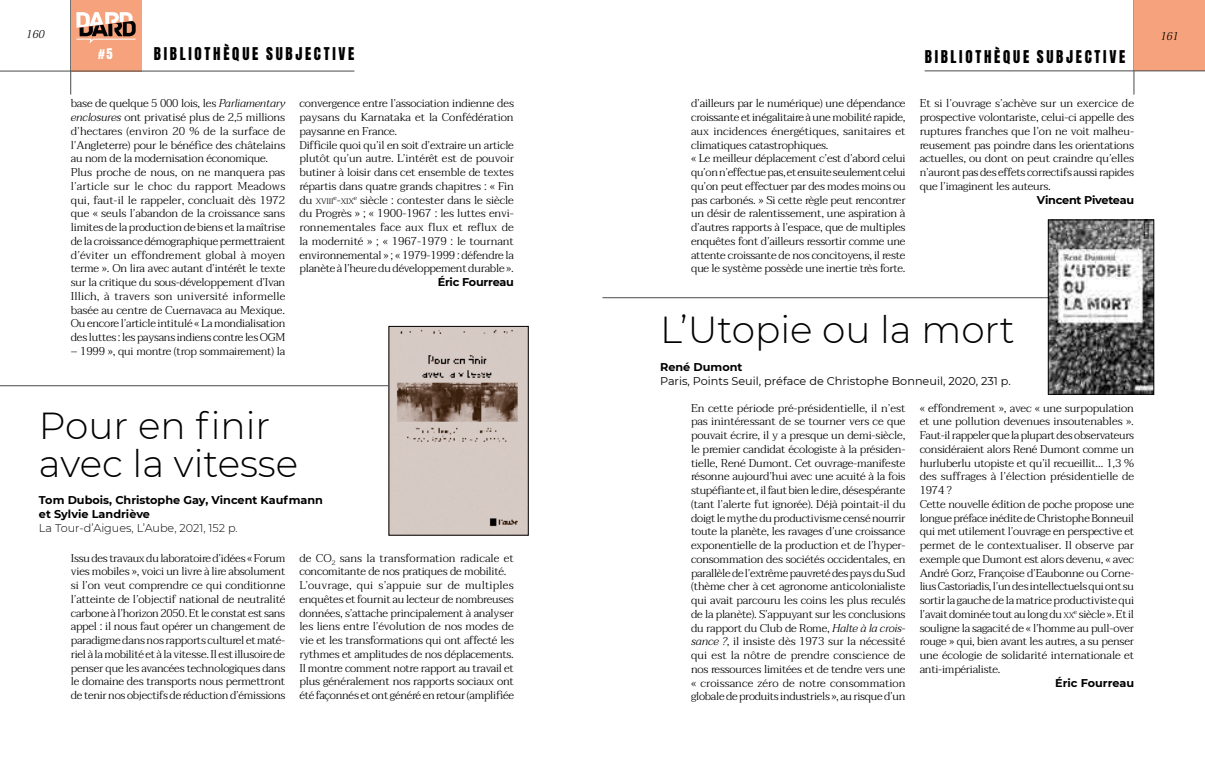
<style>
.page{position:relative;width:1205px;height:780px;background:#fff}
.page>*{position:absolute;margin:0;border:0;box-sizing:border-box;transform-origin:0 0}
.t1{font:300 37.5px/37.5px "Montserrat";color:#000}
.t2{font:15px "Anton";letter-spacing:.18em;color:#000}
.t3{font:12.5px "Anton";color:#fff}
.t4{font:300 11.25px/13.8px "Taviraj";letter-spacing:-.02em;color:#000}
.t5{font:700 11.25px/13.8px "Montserrat";color:#000}
.t6{font:11.25px "Montserrat";color:#000}
.t7{font:300 11.25px "Montserrat";color:#000}
.t8{font:700 11.25px "Montserrat";letter-spacing:-.02em;color:#000}
.t9{font:italic 300 11.25px "Taviraj";color:#000}
.t10{font:300 7.88px "Taviraj";letter-spacing:-.015em;color:#000}
.s1{font-style:italic}
.s2{font-size:11.25px}
.s3{font-size:7.88px}
</style>
<div class="page">
<hr style="left:70px;top:0;width:1px;height:95px;background:#4a4a49">
<div style="left:71px;top:0;width:70px;height:71px;background:#f6a27c"></div>
<hr style="left:0;top:71px;width:354px;height:1px;background:#4a4a49">
<svg style="left:76px;top:12px;width:60px;height:31px"></svg>
<hr style="left:1133px;top:0;width:1px;height:95px;background:#4a4a49">
<div style="left:1134px;top:0;width:71px;height:71px;background:#f6a27c"></div>
<hr style="left:925px;top:71px;width:280px;height:1px;background:#4a4a49">
<hr style="left:0;top:385px;width:389px;height:1px;background:#4a4a49">
<hr style="left:602px;top:297px;width:446px;height:1px;background:#4a4a49">
<img style="left:391px;top:328px;width:135px;height:205px">
<img style="left:1050px;top:222px;width:102px;height:170px">
<div style="left:1048px;top:220px;width:106px;height:174px;border:1px solid #000"></div>
<p class="t9" style="left:26px;top:28px;width:20px">160</p>
<p class="t3" style="left:98px;top:45px;width:16px">#5</p>
<h2 class="t2" style="left:154px;top:42px;width:202px">BIBLIOTHÈQUE SUBJECTIVE</h2>
<p class="t4" style="left:71px;top:97px;width:216px">base de quelque 5 000 lois, les <span class="s1">Parliamentary enclosures</span> ont privatisé plus de 2,5 millions d’hectares (environ 20 % de la surface de l’Angleterre) pour le bénéfice des châtelains au nom de la modernisation économique.<br>Plus proche de nous, on ne manquera pas l’article sur le choc du rapport Meadows qui, faut-il le rappeler, concluait dès 1972 que « seuls l’abandon de la croissance sans limites de la production de biens et la maîtrise de la croissance démographique permettraient d’éviter un effondrement global à moyen terme ». On lira avec autant d’intérêt le texte sur la critique du sous-développement d’Ivan Illich, à travers son université informelle basée au centre de Cuernavaca au Mexique.<br>Ou encore l’article intitulé « La mondialisation des luttes : les paysans indiens contre les OGM</p>
<p class="t4" style="left:71px;top:344px;width:216px">– 1999 », qui montre (trop sommairement) la</p>
<p class="t4" style="left:299px;top:97px;width:216px">convergence entre l’association indienne des paysans du Karnataka et la Confédération paysanne en France.<br>Difficile quoi qu’il en soit d’extraire un article plutôt qu’un autre. L’intérêt est de pouvoir butiner à loisir dans cet ensemble de textes répartis dans quatre grands chapitres : « Fin</p>
<p class="t10" style="left:299px;top:196px;width:56px"><span class="s2">du</span> XVIII<sup>e</sup><span class="s2">-</span>XIX</p>
<p class="t4" style="left:299px;top:193px;width:216px;text-align:justify;text-indent:54px"><sup>e</sup> siècle : contester dans le siècle du Progrès » ; « 1900-1967 : les luttes envi&shy;ronnementales face aux flux et reflux de la modernité » ; « 1967-1979 : le tournant environnemental » ; « 1979-1999 : défendre la planète à l’heure du développement durable ».</p>
<p class="t8" style="left:438px;top:275px;width:78px">Éric Fourreau</p>
<h1 class="t1" style="left:39px;top:407px;width:261px">Pour en finir avec la vitesse</h1>
<p class="t5" style="left:39px;top:493px;width:285px">Tom Dubois, Christophe Gay, Vincent Kaufmann et Sylvie Landriève</p>
<p class="t7" style="left:39px;top:521px;width:200px">La Tour-d’Aigues, L’Aube, 2021, 152 p.</p>
<p class="t4" style="left:71px;top:550px;width:216px;text-align:justify">Issu des travaux du laboratoire d’idées « Forum vies mobiles », voici un livre à lire absolument si l’on veut comprendre ce qui conditionne l’atteinte de l’objectif national de neutralité carbone à l’horizon 2050. Et le constat est sans appel : il nous faut opérer un changement de paradigme dans nos rapports culturel et maté&shy;riel à la mobilité et à la vitesse. Il est illusoire de penser que les avancées technologiques dans le domaine des transports nous permettront de tenir nos objectifs de réduction d’émissions</p>
<p class="t4" style="left:299px;top:550px;width:216px">de CO<sub>2</sub> sans la transformation radicale et concomitante de nos pratiques de mobilité.<br>L’ouvrage, qui s’appuie sur de multiples enquêtes et fournit au lecteur de nombreuses données, s’attache principalement à analyser les liens entre l’évolution de nos modes de vie et les transformations qui ont affecté les rythmes et amplitudes de nos déplacements.<br>Il montre comment notre rapport au travail et plus généralement nos rapports sociaux ont été façonnés et ont généré en retour (amplifiée</p>
<h2 class="t2" style="left:925px;top:46px;width:202px">BIBLIOTHÈQUE SUBJECTIVE</h2>
<p class="t4" style="left:691px;top:97px;width:216px">d’ailleurs par le numérique) une dépendance croissante et inégalitaire à une mobilité rapide, aux incidences énergétiques, sanitaires et climatiques catastrophiques.<br>« Le meilleur déplacement c’est d’abord celui qu’on n’effectue pas, et ensuite seulement celui qu’on peut effectuer par des modes moins ou pas carbonés. » Si cette règle peut rencontrer un désir de ralentissement, une aspiration à d’autres rapports à l’espace, que de multiples enquêtes font d’ailleurs ressortir comme une attente croissante de nos concitoyens, il reste que le système possède une inertie très forte.</p>
<p class="t4" style="left:919px;top:97px;width:216px;text-align:justify">Et si l’ouvrage s’achève sur un exercice de prospective volontariste, celui-ci appelle des ruptures franches que l’on ne voit malheu&shy;reusement pas poindre dans les orientations actuelles, ou dont on peut craindre qu’elles n’auront pas des effets correctifs aussi rapides que l’imaginent les auteurs.</p>
<p class="t8" style="left:1037px;top:193px;width:99px">Vincent Piveteau</p>
<h1 class="t1" style="left:660px;top:311px;width:356px">L’Utopie ou la mort</h1>
<p class="t5" style="left:660px;top:360px;width:84px">René Dumont</p>
<p class="t6" style="left:660px;top:374px;width:352px">Paris, Points Seuil, préface de Christophe Bonneuil, 2020, 231 p.</p>
<p class="t4" style="left:691px;top:401px;width:216px;text-align:justify">En cette période pré-présidentielle, il n’est pas inintéressant de se tourner vers ce que pouvait écrire, il y a presque un demi-siècle, le premier candidat écologiste à la présiden&shy;tielle, René Dumont. Cet ouvrage-manifeste résonne aujourd’hui avec une acuité à la fois stupéfiante et, il faut bien le dire, désespérante (tant l’alerte fut ignorée). Déjà pointait-il du doigt le mythe du productivisme censé nourrir toute la planète, les ravages d’une croissance exponentielle de la production et de l’hyper&shy;consommation des sociétés occidentales, en parallèle de l’extrême pauvreté des pays du Sud (thème cher à cet agronome anticolonialiste qui avait parcouru les coins les plus reculés de la planète). S’appuyant sur les conclusions du rapport du Club de Rome, <span class="s1">Halte à la crois&shy;sance ?</span>, il insiste dès 1973 sur la nécessité qui est la nôtre de prendre conscience de nos ressources limitées et de tendre vers une « croissance zéro de notre consommation globale de produits industriels », au risque d’un</p>
<p class="t4" style="left:919px;top:401px;width:216px">« effondrement », avec « une surpopulation et une pollution devenues insoutenables ».<br>Faut-il rappeler que la plupart des observateurs considéraient alors René Dumont comme un hurluberlu utopiste et qu’il recueillit… 1,3 % des suffrages à l’élection présidentielle de 1974 ?<br>Cette nouvelle édition de poche propose une longue préface inédite de Christophe Bonneuil qui met utilement l’ouvrage en perspective et permet de le contextualiser. Il observe par exemple que Dumont est alors devenu, « avec André Gorz, Françoise d’Eaubonne ou Corne&shy;lius Castoriadis, l’un des intellectuels qui ont su sortir la gauche de la matrice productiviste qui l’avait dominée tout au long du <span class="s3">XX</span><sup>e</sup> siècle ». Et il souligne la sagacité de « l’homme au pull-over rouge » qui, bien avant les autres, a su penser une écologie de solidarité internationale et anti-impérialiste.</p>
<p class="t5" style="left:1055px;top:675px;width:80px">Éric Fourreau</p>
<p class="t9" style="left:1160px;top:29px;width:20px">161</p>
</div>
